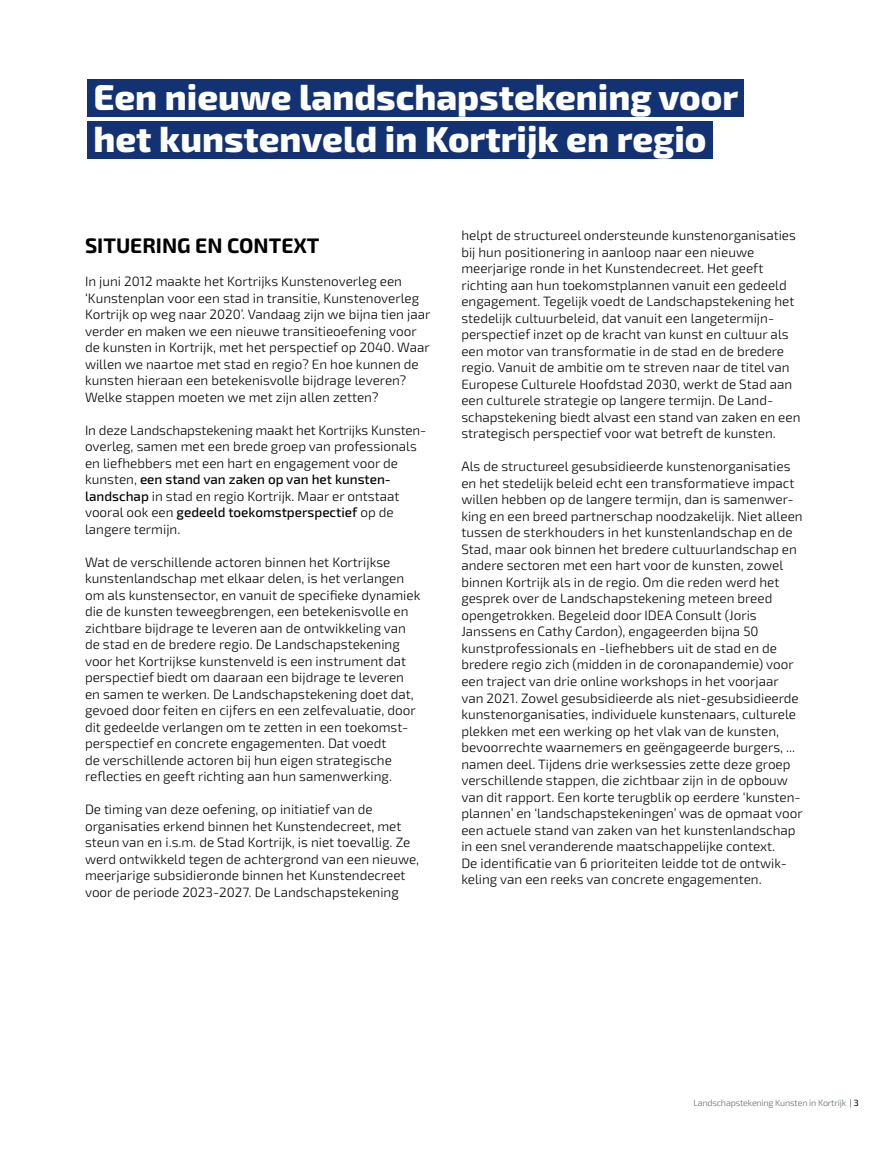
<style>
.page{position:relative;width:893px;height:1149px;background:#fff}
.page>*{position:absolute;margin:0;border:0;box-sizing:border-box;transform-origin:0 0}
.t1{font:800 36px/42px "Exo 2";color:#fff}
.t2{font:700 21px "Exo 2";color:#000}
.t3{font:300 13.5px/16.5px "Exo 2";color:#000}
.t4{font:300 9px "Exo 2";letter-spacing:-.02em;color:#616c70}
.s1{font-weight:500}
.s2{color:#000}
.s3{font-weight:400;color:#000}
</style>
<div class="page">
<div style="left:87px;top:79px;width:657px;height:38px;background:#123274"></div>
<div style="left:87px;top:121px;width:626px;height:38px;background:#123274"></div>
<h1 class="t1" style="left:94px;top:74px;width:646px">Een nieuwe landschapstekening voor het kunstenveld in Kortrijk en regio</h1>
<h2 class="t2" style="left:85px;top:230px;width:236px">SITUERING EN CONTEXT</h2>
<p class="t3" style="left:85px;top:272px;width:347px">In juni 2012 maakte het Kortrijks Kunstenoverleg een ‘Kunstenplan voor een stad in transitie, Kunstenoverleg Kortrijk op weg naar 2020’. Vandaag zijn we bijna tien jaar verder en maken we een nieuwe transitieoefening voor de kunsten in Kortrijk, met het perspectief op 2040. Waar willen we naartoe met stad en regio? En hoe kunnen de kunsten hieraan een betekenisvolle bijdrage leveren?<br>Welke stappen moeten we met zijn allen zetten?</p>
<p class="t3" style="left:85px;top:421px;width:343px">In deze Landschapstekening maakt het Kortrijks Kunsten&shy;overleg, samen met een brede groep van professionals en liefhebbers met een hart en engagement voor de kunsten, <span class="s1">een stand van zaken op van het kunsten&shy;landschap</span> in stad en regio Kortrijk. Maar er ontstaat vooral ook een <span class="s1">gedeeld toekomstperspectief</span> op de langere termijn.</p>
<p class="t3" style="left:85px;top:553px;width:337px">Wat de verschillende actoren binnen het Kortrijkse kunstenlandschap met elkaar delen, is het verlangen om als kunstensector, en vanuit de specifieke dynamiek die de kunsten teweegbrengen, een betekenisvolle en zichtbare bijdrage te leveren aan de ontwikkeling van de stad en de bredere regio. De Landschapstekening voor het Kortrijkse kunstenveld is een instrument dat perspectief biedt om daaraan een bijdrage te leveren en samen te werken. De Landschapstekening doet dat, gevoed door feiten en cijfers en een zelfevaluatie, door dit gedeelde verlangen om te zetten in een toekomst&shy;perspectief en concrete engagementen. Dat voedt<br>de verschillende actoren bij hun eigen strategische reflecties en geeft richting aan hun samenwerking.</p>
<p class="t3" style="left:85px;top:800px;width:336px">De timing van deze oefening, op initiatief van de organisaties erkend binnen het Kunstendecreet, met steun van en i.s.m. de Stad Kortrijk, is niet toevallig. Ze werd ontwikkeld tegen de achtergrond van een nieuwe, meerjarige subsidieronde binnen het Kunstendecreet voor de periode 2023-2027. De Landschapstekening</p>
<p class="t3" style="left:461px;top:227px;width:341px">helpt de structureel ondersteunde kunstenorganisaties bij hun positionering in aanloop naar een nieuwe meerjarige ronde in het Kunstendecreet. Het geeft richting aan hun toekomstplannen vanuit een gedeeld engagement. Tegelijk voedt de Landschapstekening het stedelijk cultuurbeleid, dat vanuit een langetermijn&shy;perspectief inzet op de kracht van kunst en cultuur als een motor van transformatie in de stad en de bredere regio. Vanuit de ambitie om te streven naar de titel van Europese Culturele Hoofdstad 2030, werkt de Stad aan een culturele strategie op langere termijn. De Land&shy;schapstekening biedt alvast een stand van zaken en een strategisch perspectief voor wat betreft de kunsten.</p>
<p class="t3" style="left:461px;top:458px;width:343px">Als de structureel gesubsidieerde kunstenorganisaties en het stedelijk beleid echt een transformatieve impact willen hebben op de langere termijn, dan is samenwer&shy;king en een breed partnerschap noodzakelijk. Niet alleen tussen de sterkhouders in het kunstenlandschap en de Stad, maar ook binnen het bredere cultuurlandschap en andere sectoren met een hart voor de kunsten, zowel binnen Kortrijk als in de regio. Om die reden werd het gesprek over de Landschapstekening meteen breed opengetrokken. Begeleid door IDEA Consult (Joris Janssens en Cathy Cardon), engageerden bijna 50 kunstprofessionals en -liefhebbers uit de stad en de bredere regio zich (midden in de coronapandemie) voor een traject van drie online workshops in het voorjaar van 2021. Zowel gesubsidieerde als niet-gesubsidieerde kunstenorganisaties, individuele kunstenaars, culturele plekken met een werking op het vlak van de kunsten, bevoorrechte waarnemers en geëngageerde burgers, ... namen deel. Tijdens drie werksessies zette deze groep verschillende stappen, die zichtbaar zijn in de opbouw van dit rapport. Een korte terugblik op eerdere ‘kunsten&shy;plannen’ en ‘landschapstekeningen’ was de opmaat voor een actuele stand van zaken van het kunstenlandschap in een snel veranderende maatschappelijke context.<br>De identificatie van 6 prioriteiten leidde tot de ontwik&shy;keling van een reeks van concrete engagementen.</p>
<p class="t4" style="left:693px;top:1096px;width:167px">Landschapstekening Kunsten in Kortrijk <span class="s2">|</span> <span class="s3">3</span></p>
</div>
